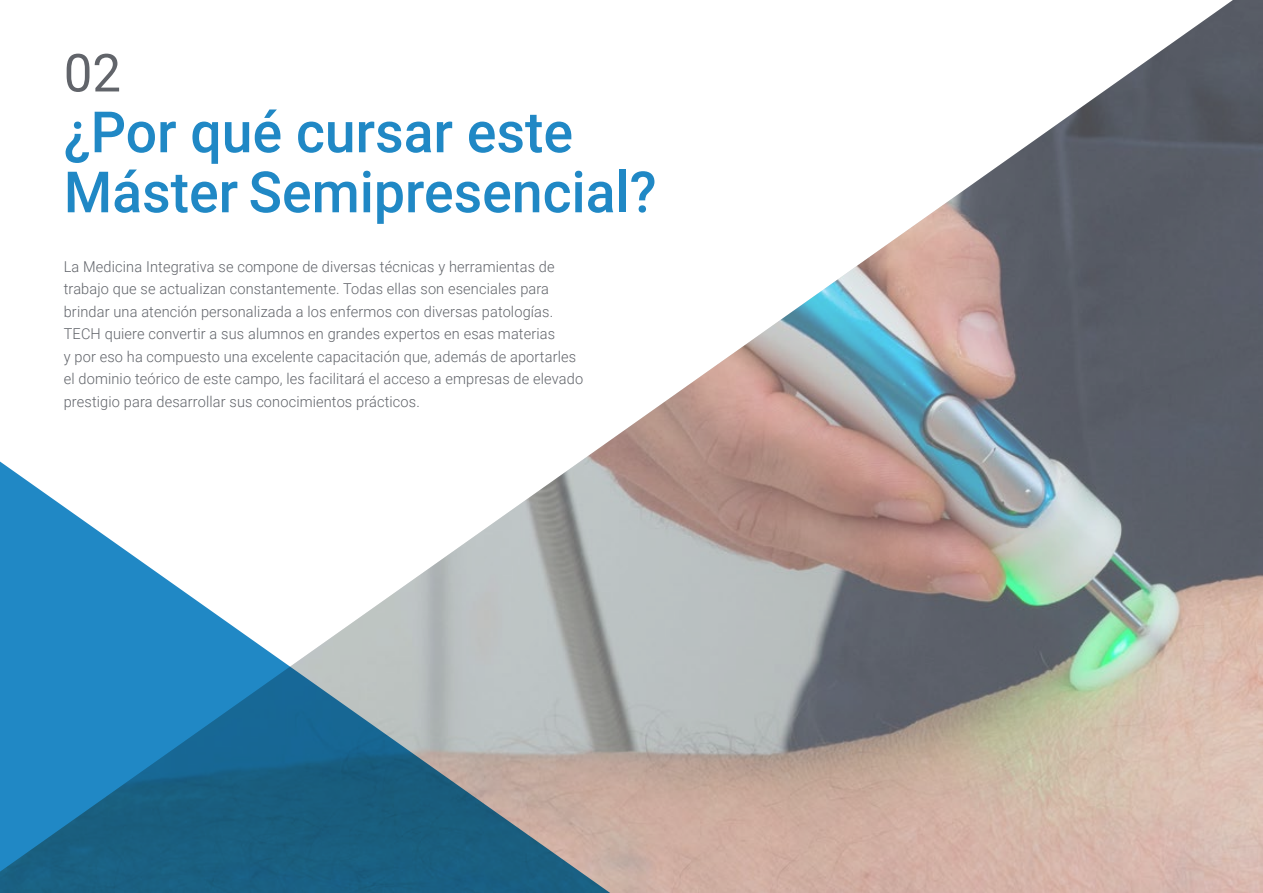
<style>
.page{position:relative;width:1263px;height:893px;background:#fff}
.page>*{position:absolute;margin:0;border:0;box-sizing:border-box;transform-origin:0 0}
.t1{font:500 57px/60px "Roboto";color:#2088c5}
.t2{font:52.5px "Roboto";color:#61646a}
.t3{font:300 15px/22.5px "Roboto";letter-spacing:.01em;color:#61646a}
</style>
<div class="page">
<img style="left:602px;top:0;width:661px;height:893px">
<svg style="left:0;top:446px;width:640px;height:447px"></svg>
<h2 class="t2" style="left:64px;top:36px;width:59px">02</h2>
<h1 class="t1" style="left:64px;top:100px;width:594px">¿Por qué cursar este<br>Máster Semipresencial?</h1>
<p class="t3" style="left:64px;top:254px;width:521px">La Medicina Integrativa se compone de diversas técnicas y herramientas de trabajo que se actualizan constantemente. Todas ellas son esenciales para brindar una atención personalizada a los enfermos con diversas patologías.<br>TECH quiere convertir a sus alumnos en grandes expertos en esas materias<br>y por eso ha compuesto una excelente capacitación que, además de aportarles el dominio teórico de este campo, les facilitará el acceso a empresas de elevado prestigio para desarrollar sus conocimientos prácticos.</p>
</div>
